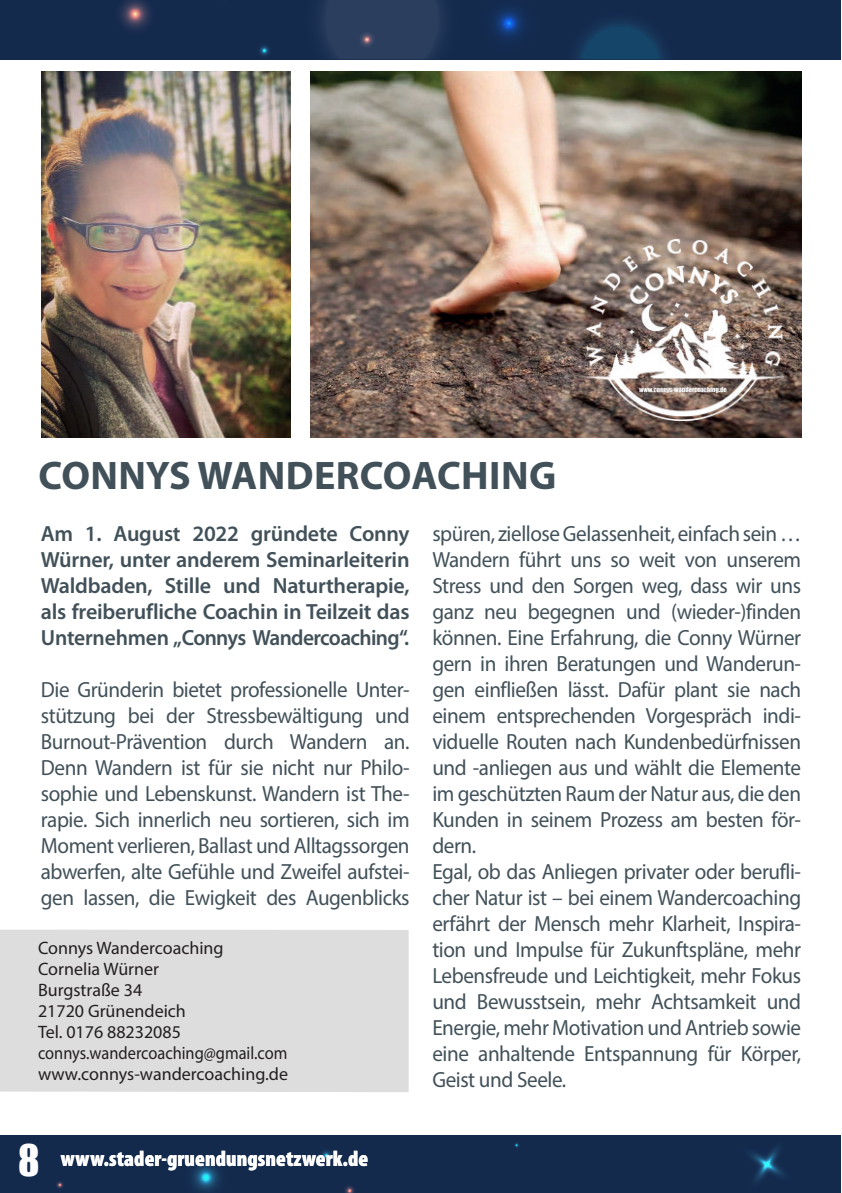
<style>
.page{position:relative;width:842px;height:1193px;background:#fff}
.page>*{position:absolute;margin:0;border:0;box-sizing:border-box;transform-origin:0 0}
.t1{font:700 40px "Myriad Pro";letter-spacing:.01em;color:#425159}
.t2{font:22px/26px "Myriad Pro";letter-spacing:-.02em;color:#425159;text-align:justify;scale:.96 1}
.t3{font:600 22px/26px "Myriad Pro";letter-spacing:-.015em;color:#425159;text-align:justify}
.t4{font:900 condensed 22px "Myriad Pro";letter-spacing:.005em;color:#fff}
.t5{font:18px/21px "Myriad Pro";color:#231f20}
.s1{font-family:"Impact";font-weight:400;font-stretch:normal;font-size:40px}
</style>
<div class="page">
<div style="left:0;top:1135px;width:840px;height:58px;background:#142a4d"></div>
<svg style="left:750px;top:1148px;width:34px;height:33px"></svg>
<svg style="left:191px;top:1163px;width:29px;height:29px"></svg>
<svg style="left:321px;top:1150px;width:11px;height:11px"></svg>
<svg style="left:514px;top:1143px;width:5px;height:5px"></svg>
<svg style="left:56px;top:1181px;width:8px;height:8px"></svg>
<svg style="left:345px;top:1186px;width:10px;height:7px"></svg>
<div style="left:0;top:0;width:840px;height:60px;background:#142a4d"></div>
<svg style="left:119px;top:0;width:32px;height:30px"></svg>
<svg style="left:259px;top:0;width:405px;height:60px"></svg>
<div style="left:0;top:929px;width:408px;height:163px;background:#dedddd"></div>
<img style="left:310px;top:72px;width:491px;height:366px">
<img style="left:41px;top:72px;width:249px;height:366px">
<img style="left:582px;top:240px;width:201px;height:180px">
<h1 class="t1" style="left:38px;top:452px;width:519px">CONNYS WANDERCOACHING</h1>
<p class="t2" style="left:432px;top:523px;width:385px;text-align:left">spüren, ziellose Gelassenheit, einfach sein … Wandern führt uns so weit von unserem Stress und den Sorgen weg, dass wir uns ganz neu begegnen und (wieder-)finden können. Eine Erfahrung, die Conny Würner gern in ihren Beratungen und Wanderun&shy;gen einfließen lässt. Dafür plant sie nach einem entsprechenden Vorgespräch indi&shy;viduelle Routen nach Kundenbedürfnissen und -anliegen aus und wählt die Elemente im geschützten Raum der Natur aus, die den Kunden in seinem Prozess am besten för&shy;dern.<br>Egal, ob das Anliegen privater oder berufli&shy;cher Natur ist – bei einem Wandercoaching erfährt der Mensch mehr Klarheit, Inspira&shy;tion und Impulse für Zukunftspläne, mehr Lebensfreude und Leichtigkeit, mehr Fokus und Bewusstsein, mehr Achtsamkeit und Energie, mehr Motivation und Antrieb sowie eine anhaltende Entspannung für Körper, Geist und Seele.</p>
<p class="t3" style="left:41px;top:523px;width:370px">Am 1. August 2022 gründete Conny Würner, unter anderem Seminarleiterin Waldbaden, Stille und Naturtherapie, als freiberufliche Coachin in Teilzeit das Unternehmen „Connys Wandercoaching“.</p>
<p class="t2" style="left:41px;top:679px;width:385px">Die Gründerin bietet professionelle Unter&shy;stützung bei der Stressbewältigung und Burnout-Prävention durch Wandern an.<br>Denn Wandern ist für sie nicht nur Philo&shy;sophie und Lebenskunst. Wandern ist The&shy;rapie. Sich innerlich neu sortieren, sich im Moment verlieren, Ballast und Alltagssorgen abwerfen, alte Gefühle und Zweifel aufstei&shy;gen lassen, die Ewigkeit des Augenblicks</p>
<p class="t5" style="left:38px;top:939px;width:251px">Connys Wandercoaching<br>Cornelia Würner<br>Burgstraße 34<br>21720 Grünendeich<br>Tel. 0176 88232085 connys.wandercoaching@gmail.com www.connys-wandercoaching.de</p>
<p class="t4" style="left:18px;top:1151px;width:351px"><span class="s1">8</span> www.stader-gruendungsnetzwerk.de</p>
</div>
